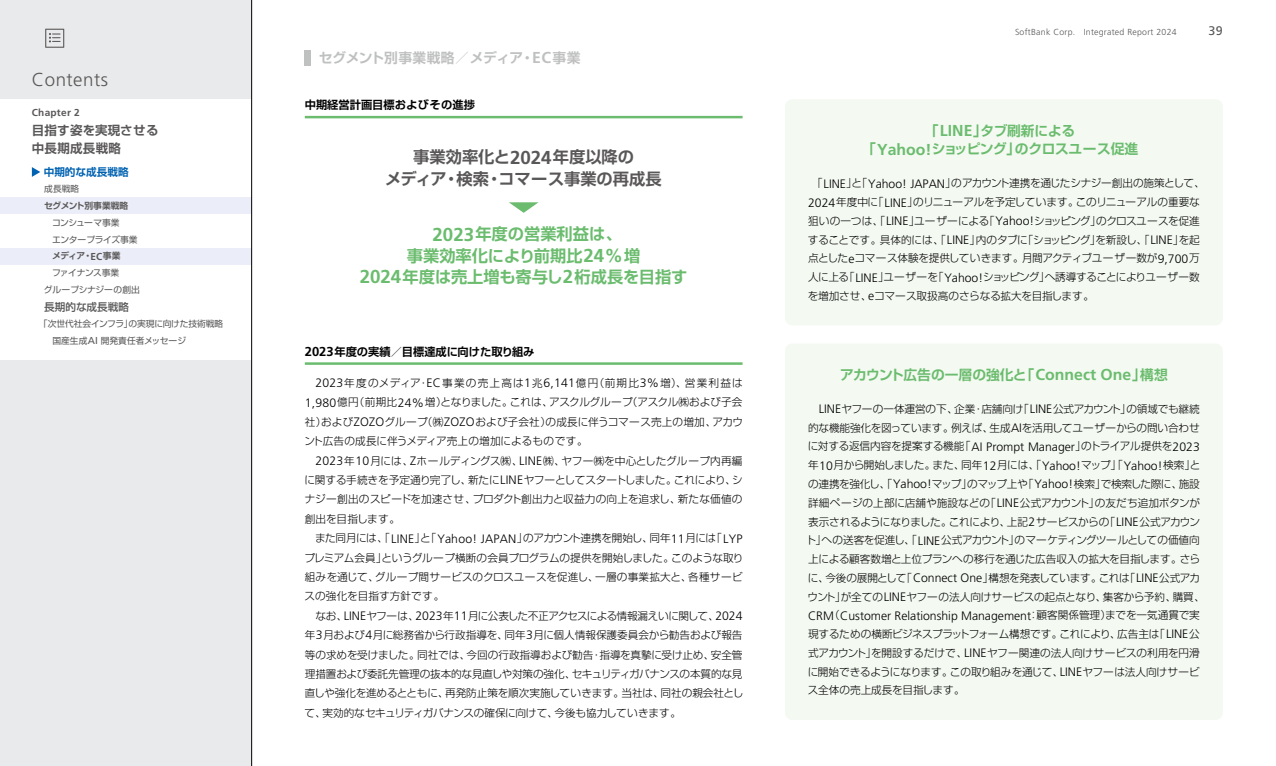
<style>
.page{position:relative;width:1276px;height:766px;background:#fff}
.page>*{position:absolute;margin:0;border:0;box-sizing:border-box;transform-origin:0 0}
.t1{font:300 18.62px "Frutiger LT Pro";letter-spacing:.025em;color:#595757}
.t2{font:700 16.25px/21.2px "Shin Go Pr 6 De";color:#6bbc6e;text-align:center}
.t3{font:700 16.25px/21.2px "Shin Go Pr 6 De";color:#595757;text-align:center}
.t4{font:700 13.75px/18.8px "Shin Go Pr 6 De";letter-spacing:-.02em;color:#6bbc6e;text-align:center}
.t5{font:700 13.75px "Shin Go Pr 6 De";color:#6bbc6e}
.t6{font:700 13.75px "Shin Go Pr 6 De";letter-spacing:-.01em;color:#bfc0c0}
.t7{font:700 12.5px/17.5px "Shin Go Pr 6 De";letter-spacing:.02em;color:#595757}
.t8{font:12.5px "Frutiger LT Pro";color:#595757}
.t9{font:300 12.25px "Frutiger LT Pro";color:#000}
.t10{font:700 11.25px "Shin Go Pr 6 De";color:#000}
.t11{font:300 10.62px/18.8px "Shin Go Pr 6";letter-spacing:-.015em;color:#000;text-align:justify}
.t12{font:500 10.62px "Shin Go Pr 6";color:#595757}
.t13{font:700 10.62px "Shin Go Pr 6 De";color:#0063b2}
.t14{font:700 10.12px "Frutiger LT Pro";letter-spacing:.025em;color:#595757}
.t15{font:8.75px/16.9px "Shin Go Pr 6";letter-spacing:-.005em;color:#595757}
.t16{font:300 8.75px "Frutiger LT Pro";letter-spacing:.03em;color:#595757}
.t17{font:8.75px/16.9px "Shin Go Pr 6";letter-spacing:-.03em;color:#595757}
.t18{font:700 8.75px "Shin Go Pr 6 De";letter-spacing:-.04em;color:#595757}
.t19{font:8.75px/16.9px "Shin Go Pr 6";letter-spacing:-.05em;color:#595757}
.s1{font-family:"Frutiger LT Pro";font-size:10.12px}
.s2{font-family:"Frutiger LT Pro";font-size:15.75px}
.s3{font-family:"Frutiger LT Pro";font-size:18.62px}
.s4{font-family:"Frutiger LT Pro";font-size:12.88px}
.s5{font-family:"Frutiger LT Pro";font-size:12.25px}
.s6{font-family:"Shin Go Pr 6";font-size:10.62px}
</style>
<div class="page">
<hr style="left:305px;top:362px;width:437px;height:3px;background:#6bbc6e">
<div style="left:785px;top:99px;width:437px;height:226px;background:#f4f9f2;border-radius:7px"></div>
<div style="left:785px;top:343px;width:437px;height:376px;background:#f4f9f2;border-radius:7px"></div>
<svg style="left:509px;top:202px;width:29px;height:11px"></svg>
<hr style="left:305px;top:116px;width:437px;height:2px;background:#6bbc6e">
<div style="left:0;top:0;width:252px;height:765px;background:#e9eaeb"></div>
<div style="left:0;top:99px;width:252px;height:260px;background:#fff"></div>
<svg style="left:45px;top:29px;width:19px;height:19px"></svg>
<div style="left:0;top:247px;width:252px;height:17px;background:#ebeef8"></div>
<div style="left:0;top:197px;width:252px;height:17px;background:#ebeef8"></div>
<svg style="left:32px;top:167px;width:8px;height:10px"></svg>
<div style="left:305px;top:50px;width:6px;height:16px;background:#bfc0c0"></div>
<hr style="left:251px;top:0;width:1px;height:765px;background:#000">
<h1 class="t1" style="left:32px;top:68px;width:78px">Contents</h1>
<p class="t14" style="left:32px;top:107px;width:49px">Chapter 2</p>
<p class="t7" style="left:32px;top:121px;width:128px">目指す姿を実現させる中長期成長戦略</p>
<p class="t13" style="left:44px;top:163px;width:86px">中期的な成長戦略</p>
<p class="t15" style="left:44px;top:179px;width:36px">成長戦略</p>
<p class="t19" style="left:52px;top:213px;width:87px">コンシューマ事業<br>エンタープライズ事業</p>
<p class="t17" style="left:44px;top:264px;width:97px;text-indent:8px">ファイナンス事業<br>グループシナジーの創出</p>
<p class="t12" style="left:44px;top:298px;width:86px">長期的な成長戦略</p>
<p class="t15" style="left:52px;top:314px;width:172px;text-indent:-14px">「次世代社会インフラ」の実現に向けた技術戦略国産生成<span class="s1">AI</span> 開発責任者メッセージ</p>
<p class="t18" style="left:44px;top:198px;width:86px">セグメント別事業戦略</p>
<p class="t18" style="left:52px;top:249px;width:70px">メディア・<span class="s1">EC</span>事業</p>
<p class="t6" style="left:319px;top:46px;width:263px">セグメント別事業戦略／メディア・<span class="s2">EC</span>事業</p>
<p class="t10" style="left:305px;top:96px;width:172px">中期経営計画目標およびその進捗</p>
<h2 class="t3" style="left:385px;top:146px;width:278px">事業効率化と<span class="s3">2024</span>年度以降の<br>メディア・検索・コマース事業の再成長</h2>
<h2 class="t2" style="left:360px;top:223px;width:329px"><span class="s3">2023</span>年度の営業利益は、<br>事業効率化により前期比<span class="s3">24%</span>増<br><span class="s3">2024</span>年度は売上増も寄与し<span class="s3">2</span>桁成長を目指す</h2>
<p class="t10" style="left:305px;top:342px;width:231px"><span class="s4">2023</span>年度の実績／目標達成に向けた取り組み</p>
<p class="t11" style="left:304px;top:372px;width:440px;line-height:19.4px;text-indent:11px"><span class="s5">2023</span>年度のメディア・<span class="s5">EC</span>事業の売上高は<span class="s5">1</span>兆<span class="s5">6,141</span>億円（前期比<span class="s5">3%</span>増）、営業利益は<span class="s5">1,980</span>億円（前期比<span class="s5">24%</span>増）となりました。これは、アスクルグループ（アスクル㈱および子会社）および<span class="s5">ZOZO</span>グループ（㈱<span class="s5">ZOZO</span>および子会社）の成長に伴うコマース売上の増加、アカウント広告の成長に伴うメディア売上の増加によるものです。</p>
<p class="t11" style="left:304px;top:450px;width:440px;line-height:19.4px;text-indent:11px"><span class="s5">2023</span>年<span class="s5">10</span>月には、<span class="s5">Z</span>ホールディングス㈱、<span class="s5">LINE</span>㈱、ヤフー㈱を中心としたグループ内再編に関する手続きを予定通り完了し、新たに<span class="s5">LINE</span>ヤフーとしてスタートしました。これにより、シナジー創出のスピードを加速させ、プロダクト創出力と収益力の向上を追求し、新たな価値の創出を目指します。</p>
<p class="t11" style="left:304px;top:527px;width:441px;line-height:19.4px;text-indent:11px">また同月には、「<span class="s5">LINE</span>」と「<span class="s5">Yahoo! JAPAN</span>」のアカウント連携を開始し、同年<span class="s5">11</span>月には「<span class="s5">LYP</span>プレミアム会員」というグループ横断の会員プログラムの提供を開始しました。このような取り組みを通じて、グループ間サービスのクロスユースを促進し、一層の事業拡大と、各種サービスの強化を目指す方針です。</p>
<p class="t11" style="left:305px;top:605px;width:440px;line-height:19.4px;text-indent:11px">なお、<span class="s5">LINE</span>ヤフーは、<span class="s5">2023</span>年<span class="s5">11</span>月に公表した不正アクセスによる情報漏えいに関して、<span class="s5">2024</span>年<span class="s5">3</span>月および<span class="s5">4</span>月に総務省から行政指導を、同年<span class="s5">3</span>月に個人情報保護委員会から勧告および報告等の求めを受けました。同社では、今回の行政指導および勧告・指導を真摯に受け止め、安全管理措置および委託先管理の抜本的な見直しや対策の強化、セキュリティガバナンスの本質的な見直しや強化を進めるとともに、再発防止策を順次実施していきます。当社は、同社の親会社として、実効的なセキュリティガバナンスの確保に向けて、今後も協力していきます。</p>
<p class="t16" style="left:1015px;top:27px;width:163px">SoftBank Corp. Integrated Report 2024</p>
<p class="t8" style="left:1208px;top:23px;width:16px">39</p>
<p class="t4" style="left:862px;top:120px;width:278px">「<span class="s2">LINE</span>」タブ刷新による<br>「<span class="s2">Yahoo!</span>ショッピング」のクロスユース促進</p>
<p class="t11" style="left:808px;top:173px;width:399px;text-align:left;text-indent:4px">「<span class="s5">LINE</span>」と「<span class="s5">Yahoo! JAPAN</span>」のアカウント連携を通じたシナジー創出の施策として、<span class="s5">2024</span>年度中に「<span class="s5">LINE</span>」のリニューアルを予定しています。このリニューアルの重要な狙いの一つは、「<span class="s5">LINE</span>」ユーザーによる「<span class="s5">Yahoo!</span>ショッピング」のクロスユースを促進することです。具体的には、「<span class="s5">LINE</span>」内のタブに「ショッピング」を新設し、「<span class="s5">LINE</span>」を起点とした<span class="s5">e</span>コマース体験を提供していきます。月間アクティブユーザー数が<span class="s5">9,700</span>万人に上る「<span class="s5">LINE</span>」ユーザーを「<span class="s5">Yahoo!</span>ショッピング」へ誘導することによりユーザー数を増加させ、<span class="s5">e</span>コマース取扱高のさらなる拡大を目指します。</p>
<p class="t5" style="left:840px;top:363px;width:329px">アカウント広告の一層の強化と「<span class="s2">Connect One</span>」構想</p>
<p class="t11" style="left:805px;top:398px;width:401px;text-align:left;text-indent:13px"><span class="s5">LINE</span>ヤフーの一体運営の下、企業・店舗向け「<span class="s5">LINE</span>公式アカウント」の領域でも継続的な機能強化を図っています。例えば、生成<span class="s5">AI</span>を活用してユーザーからの問い合わせに対する返信内容を提案する機能「<span class="s5">AI Prompt Manager</span>」のトライアル提供を<span class="s5">2023</span>年<span class="s5">10</span>月から開始しました。また、同年<span class="s5">12</span>月には、「<span class="s5">Yahoo!</span>マップ」「<span class="s5">Yahoo!</span>検索」との連携を強化し、「<span class="s5">Yahoo!</span>マップ」のマップ上や「<span class="s5">Yahoo!</span>検索」で検索した際に、施設詳細ページの上部に店舗や施設などの「<span class="s5">LINE</span>公式アカウント」の友だち追加ボタンが表示されるようになりました。これにより、上記<span class="s5">2</span>サービスからの「<span class="s5">LINE</span>公式アカウント」への送客を促進し、「<span class="s5">LINE</span>公式アカウント」のマーケティングツールとしての価値向上による顧客数増と上位プランへの移行を通じた広告収入の拡大を目指します。さらに、今後の展開として「<span class="s5">Connect One</span>」構想を発表しています。これは「<span class="s5">LINE</span>公式アカウント」が全ての<span class="s5">LINE</span>ヤフーの法人向けサービスの起点となり、集客から予約、購買、</p>
<p class="t9" style="left:808px;top:608px;width:393px">CRM<span class="s6">（</span>Customer Relationship Management<span class="s6">：顧客関係管理）までを一気通貫で実</span></p>
<p class="t11" style="left:807px;top:623px;width:394px">現するための横断ビジネスプラットフォーム構想です。これにより、広告主は「<span class="s5">LINE</span>公式アカウント」を開設するだけで、<span class="s5">LINE</span>ヤフー関連の法人向けサービスの利用を円滑に開始できるようになります。この取り組みを通じて、<span class="s5">LINE</span>ヤフーは法人向けサービス全体の売上成長を目指します。</p>
</div>
